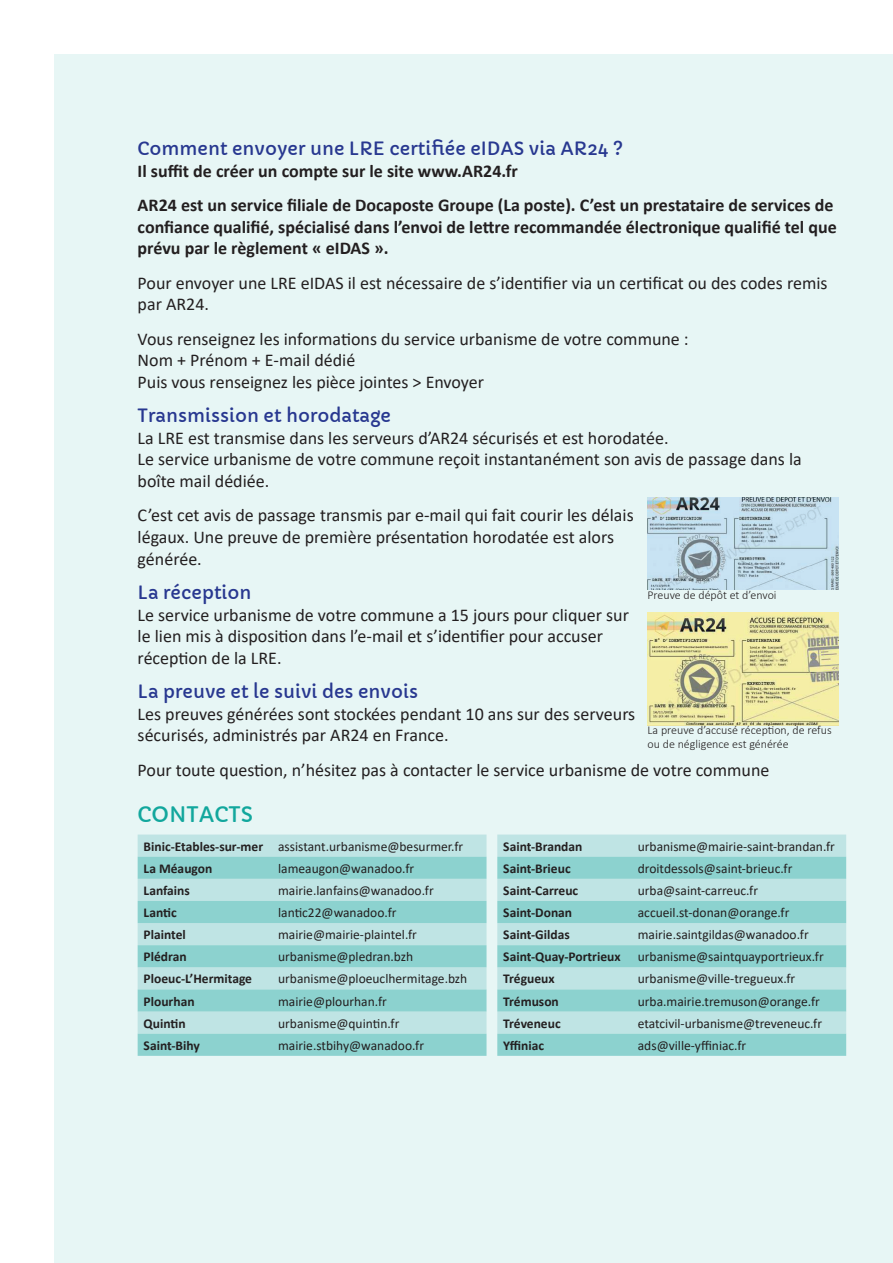
<style>
.page{position:relative;width:893px;height:1263px;background:#fff}
.page>*{position:absolute;margin:0;border:0;box-sizing:border-box;transform-origin:0 0}
.t1{font:21px "Capriola";color:#12a79d}
.t2{font:18px/21.6px "Calibri";color:#231f20}
.t3{font:700 18px/34.3px "Calibri";color:#231f20}
.t4{font:18px "Capriola";color:#283890}
.t5{font:13.5px/22.2px "Calibri";color:#231f20}
.t6{font:700 13.5px "Calibri";color:#231f20}
.t7{font:300 12px/14.4px "Calibri";color:#231f20}
.s1{font-weight:700}
</style>
<div class="page">
<div style="left:54px;top:54px;width:839px;height:1209px;background:#e7f6f5"></div>
<img style="left:648px;top:497px;width:191px;height:92px">
<img style="left:648px;top:613px;width:191px;height:112px">
<svg style="left:138px;top:834px;width:348px;height:23px;background:#bfe4e4"></svg>
<svg style="left:138px;top:857px;width:348px;height:199px;background:#a2dad8"></svg>
<svg style="left:497px;top:834px;width:349px;height:23px;background:#bfe4e4"></svg>
<svg style="left:497px;top:857px;width:349px;height:199px;background:#a3dad8"></svg>
<p class="t4" style="left:138px;top:138px;width:487px">Comment envoyer une LRE certifiée eIDAS via AR24 ?</p>
<p class="t3" style="left:138px;top:153px;width:697px">Il suffit de créer un compte sur le site www.AR24.fr<br>AR24 est un service filiale de Docaposte Groupe (La poste). C’est un prestataire de services de</p>
<p class="t3" style="left:138px;top:216px;width:701px;line-height:21.6px">confiance qualifié, spécialisé dans l’envoi de lettre recommandée électronique qualifié tel que prévu par le règlement « eIDAS ».</p>
<p class="t2" style="left:138px;top:271px;width:691px">Pour envoyer une LRE eIDAS il est nécessaire de s’identifier via un certificat ou des codes remis par AR24.</p>
<p class="t2" style="left:138px;top:327px;width:553px">Vous renseignez les informations du service urbanisme de votre commune :<br>Nom + Prénom + E-mail dédié<br>Puis vous renseignez les pièce jointes &gt; Envoyer</p>
<p class="t4" style="left:138px;top:405px;width:255px">Transmission et horodatage</p>
<p class="t2" style="left:138px;top:427px;width:666px">La LRE est transmise dans les serveurs d’AR24 sécurisés et est horodatée.<br>Le service urbanisme de votre commune reçoit instantanément son avis de passage dans la boîte mail dédiée.</p>
<p class="t2" style="left:138px;top:504px;width:498px">C’est cet avis de passage transmis par e-mail qui fait courir les délais légaux. Une preuve de première présentation horodatée est alors générée.</p>
<p class="t4" style="left:138px;top:581px;width:115px">La réception</p>
<p class="t2" style="left:138px;top:603px;width:493px">Le service urbanisme de votre commune a 15 jours pour cliquer sur le lien mis à disposition dans l’e-mail et s’identifier pour accuser réception de la LRE.</p>
<p class="t4" style="left:138px;top:681px;width:282px">La preuve et le suivi des envois</p>
<p class="t2" style="left:138px;top:702px;width:499px">Les preuves générées sont stockées pendant 10 ans sur des serveurs sécurisés, administrés par AR24 en France.</p>
<p class="t2" style="left:138px;top:758px;width:633px">Pour toute question, n’hésitez pas à contacter le service urbanisme de votre commune</p>
<p class="t1" style="left:138px;top:802px;width:117px">CONTACTS</p>
<p class="t7" style="left:648px;top:588px;width:130px">Preuve de dépôt et d’envoi</p>
<p class="t7" style="left:648px;top:722px;width:186px">La preuve d’accusé réception, de refus ou de négligence est générée</p>
<p class="t5" style="left:144px;top:835px;width:321px"><span class="s1">Binic-Etables-sur-mer</span> assistant.urbanisme@besurmer.fr<br><span class="s1">La Méaugon</span></p>
<p class="t5" style="left:278px;top:857px;width:137px">lameaugon@wanadoo.fr</p>
<p class="t6" style="left:144px;top:881px;width:48px">Lanfains</p>
<p class="t5" style="left:278px;top:879px;width:157px">mairie.lanfains@wanadoo.fr</p>
<p class="t6" style="left:144px;top:903px;width:35px">Lantic</p>
<p class="t5" style="left:278px;top:901px;width:120px">lantic22@wanadoo.fr</p>
<p class="t6" style="left:144px;top:925px;width:44px">Plaintel</p>
<p class="t5" style="left:278px;top:923px;width:140px">mairie@mairie-plaintel.fr</p>
<p class="t6" style="left:144px;top:947px;width:44px">Plédran</p>
<p class="t5" style="left:278px;top:945px;width:137px">urbanisme@pledran.bzh</p>
<p class="t6" style="left:144px;top:969px;width:110px">Ploeuc-L’Hermitage</p>
<p class="t5" style="left:278px;top:967px;width:191px">urbanisme@ploeuclhermitage.bzh</p>
<p class="t6" style="left:144px;top:991px;width:52px">Plourhan</p>
<p class="t5" style="left:278px;top:990px;width:110px">mairie@plourhan.fr</p>
<p class="t6" style="left:144px;top:1014px;width:44px">Quintin</p>
<p class="t5" style="left:278px;top:1012px;width:123px">urbanisme@quintin.fr</p>
<p class="t6" style="left:144px;top:1036px;width:58px">Saint-Bihy</p>
<p class="t5" style="left:278px;top:1034px;width:147px">mairie.stbihy@wanadoo.fr</p>
<p class="t6" style="left:503px;top:837px;width:81px">Saint-Brandan</p>
<p class="t5" style="left:638px;top:835px;width:199px">urbanisme@mairie-saint-brandan.fr</p>
<p class="t6" style="left:503px;top:859px;width:69px">Saint-Brieuc</p>
<p class="t5" style="left:638px;top:857px;width:156px">droitdessols@saint-brieuc.fr</p>
<p class="t6" style="left:503px;top:881px;width:76px">Saint-Carreuc</p>
<p class="t5" style="left:638px;top:879px;width:122px">urba@saint-carreuc.fr</p>
<p class="t6" style="left:503px;top:903px;width:70px">Saint-Donan</p>
<p class="t5" style="left:638px;top:901px;width:153px">accueil.st-donan@orange.fr</p>
<p class="t6" style="left:503px;top:925px;width:68px">Saint-Gildas</p>
<p class="t5" style="left:638px;top:923px;width:172px">mairie.saintgildas@wanadoo.fr</p>
<p class="t6" style="left:503px;top:947px;width:119px">Saint-Quay-Portrieux</p>
<p class="t5" style="left:638px;top:945px;width:187px">urbanisme@saintquayportrieux.fr</p>
<p class="t6" style="left:503px;top:969px;width:53px">Trégueux</p>
<p class="t5" style="left:638px;top:967px;width:159px">urbanisme@ville-tregueux.fr</p>
<p class="t6" style="left:503px;top:991px;width:57px">Trémuson</p>
<p class="t5" style="left:638px;top:990px;width:184px">urba.mairie.tremuson@orange.fr</p>
<p class="t6" style="left:503px;top:1014px;width:59px">Tréveneuc</p>
<p class="t5" style="left:638px;top:1012px;width:186px">etatcivil-urbanisme@treveneuc.fr</p>
<p class="t6" style="left:503px;top:1036px;width:42px">Yffiniac</p>
<p class="t5" style="left:638px;top:1034px;width:110px">ads@ville-yffiniac.fr</p>
</div>
